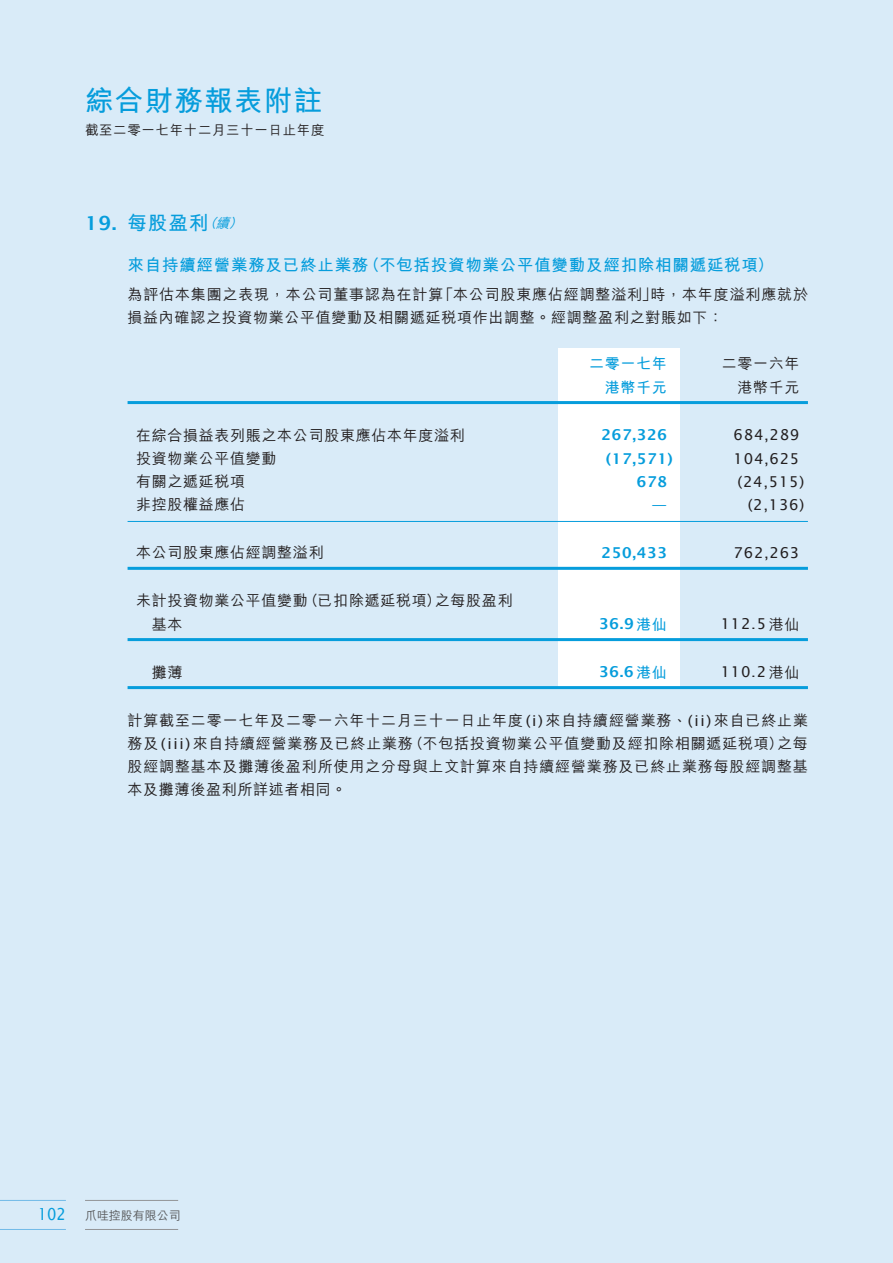
<style>
.page{position:relative;width:893px;height:1263px;background:#fff}
.page>*{position:absolute;margin:0;border:0;box-sizing:border-box;transform-origin:0 0}
.t1{font:700 28.5px "M Hei HK";letter-spacing:.045em;color:#069ddc}
.Subhead_1{font:700 19.5px "M Hei HK";color:#069ddc}
.Subhead_2{font:700 16.5px "M Hei HK";letter-spacing:.045em;color:#069ddc}
.Body_text{font:500 15px/23.2px "M Hei HK";letter-spacing:.055em;color:#231f20}
.Table_2_colume{font:500 15px "M Hei HK";letter-spacing:.045em;color:#231f20}
.Table_2_colume-2{font:15px "Lucida Sans";letter-spacing:.045em;color:#231f20}
.Table_2_colume-3{font:600 15px "Lucida Sans";letter-spacing:.045em;color:#069ddc}
.Table_2_colume-4{font:700 15px "M Hei HK";letter-spacing:.045em;color:#069ddc}
.t2{font:500 13.5px "M Hei HK";letter-spacing:.045em;color:#231f20}
.t3{font:500 12px "M Hei HK";letter-spacing:-.005em;color:#57585a}
.s1{font-family:"Lucida Sans";font-weight:600}
.s2{font-weight:500;font-style:italic;font-size:13.5px}
.s3{font-family:"M Hei HK";font-weight:700}
.s4{font-family:"M Hei HK";font-weight:500}
.s5{font-family:"Lucida Sans";font-weight:400}
.s6{font-family:"Lucida Sans Std";font-weight:400;font-size:16.5px;color:#069ddc}
</style>
<div class="page">
<div style="left:0;top:0;width:892px;height:1263px;background:#d9ebf8"></div>
<hr style="left:0;top:1229px;width:66px;height:1px;background:#72bbe8">
<hr style="left:0;top:1200px;width:66px;height:1px;background:#72bbe8">
<hr style="left:85px;top:1229px;width:93px;height:1px;background:#939598">
<hr style="left:85px;top:1200px;width:93px;height:1px;background:#939598">
<div style="left:558px;top:348px;width:121px;height:340px;background:#fff"></div>
<hr style="left:128px;top:401px;width:680px;height:3px;background:#069ddc">
<hr style="left:128px;top:521px;width:680px;height:1px;background:#069ddc">
<hr style="left:128px;top:567px;width:680px;height:3px;background:#069ddc">
<hr style="left:128px;top:638px;width:680px;height:3px;background:#069ddc">
<hr style="left:128px;top:686px;width:680px;height:3px;background:#069ddc">
<h1 class="t1" style="left:85px;top:79px;width:239px">綜合財務報表附註</h1>
<p class="t2" style="left:85px;top:120px;width:241px">截至二零一七年十二月三十一日止年度</p>
<p class="Subhead_1" style="left:85px;top:209px;width:163px"><span class="s1">19.</span> 每股盈利<span class="s2">（續）</span></p>
<p class="Subhead_2" style="left:128px;top:253px;width:648px">來自持續經營業務及已終止業務（不包括投資物業公平值變動及經扣除相關遞延稅項）</p>
<p class="Body_text" style="left:128px;top:281px;width:682px">為評估本集團之表現，本公司董事認為在計算「本公司股東應佔經調整溢利」時，本年度溢利應就於損益內確認之投資物業公平值變動及相關遞延稅項作出調整。經調整盈利之對賬如下：</p>
<p class="Table_2_colume-4" style="left:589px;top:353px;width:79px">二零一七年</p>
<p class="Table_2_colume" style="left:722px;top:353px;width:79px">二零一六年</p>
<p class="Table_2_colume-4" style="left:605px;top:376px;width:64px">港幣千元</p>
<p class="Table_2_colume" style="left:737px;top:376px;width:64px">港幣千元</p>
<p class="Table_2_colume" style="left:136px;top:424px;width:330px">在綜合損益表列賬之本公司股東應佔本年度溢利</p>
<p class="Table_2_colume-3" style="left:602px;top:426px;width:67px">267,326</p>
<p class="Table_2_colume-2" style="left:734px;top:426px;width:67px">684,289</p>
<p class="Table_2_colume" style="left:136px;top:447px;width:142px">投資物業公平值變動</p>
<p class="Table_2_colume-3" style="left:606px;top:450px;width:69px">(17,571)</p>
<p class="Table_2_colume-2" style="left:734px;top:450px;width:67px">104,625</p>
<p class="Table_2_colume" style="left:136px;top:471px;width:111px">有關之遞延稅項</p>
<p class="Table_2_colume-3" style="left:637px;top:473px;width:32px">678</p>
<p class="Table_2_colume-2" style="left:738px;top:473px;width:68px">(24,515)</p>
<p class="Table_2_colume" style="left:136px;top:494px;width:111px">非控股權益應佔</p>
<p class="Table_2_colume-3" style="left:652px;top:496px;width:16px">—</p>
<p class="Table_2_colume-2" style="left:748px;top:496px;width:58px">(2,136)</p>
<p class="Table_2_colume" style="left:136px;top:542px;width:189px">本公司股東應佔經調整溢利</p>
<p class="Table_2_colume-3" style="left:602px;top:544px;width:67px">250,433</p>
<p class="Table_2_colume-2" style="left:734px;top:544px;width:67px">762,263</p>
<p class="Table_2_colume" style="left:136px;top:590px;width:378px">未計投資物業公平值變動（已扣除遞延稅項）之每股盈利</p>
<p class="Table_2_colume" style="left:152px;top:613px;width:32px">基本</p>
<p class="Table_2_colume-3" style="left:599px;top:615px;width:69px">36.9 <span class="s3">港仙</span></p>
<p class="Table_2_colume-2" style="left:721px;top:615px;width:80px">112.5 <span class="s4">港仙</span></p>
<p class="Table_2_colume" style="left:152px;top:661px;width:32px">攤薄</p>
<p class="Table_2_colume-3" style="left:599px;top:663px;width:69px">36.6 <span class="s3">港仙</span></p>
<p class="Table_2_colume-2" style="left:721px;top:663px;width:80px">110.2 <span class="s4">港仙</span></p>
<p class="Body_text" style="left:128px;top:707px;width:682px;text-align:justify">計算截至二零一七年及二零一六年十二月三十一日止年度 <span class="s5">(i)</span> 來自持續經營業務、<span class="s5">(ii)</span> 來自已終止業務及 <span class="s5">(iii)</span> 來自持續經營業務及已終止業務（不包括投資物業公平值變動及經扣除相關遞延稅項）之每股經調整基本及攤薄後盈利所使用之分母與上文計算來自持續經營業務及已終止業務每股經調整基本及攤薄後盈利所詳述者相同。</p>
<p class="t3" style="left:38px;top:1206px;width:144px"><span class="s6">102</span> 爪哇控股有限公司</p>
</div>
